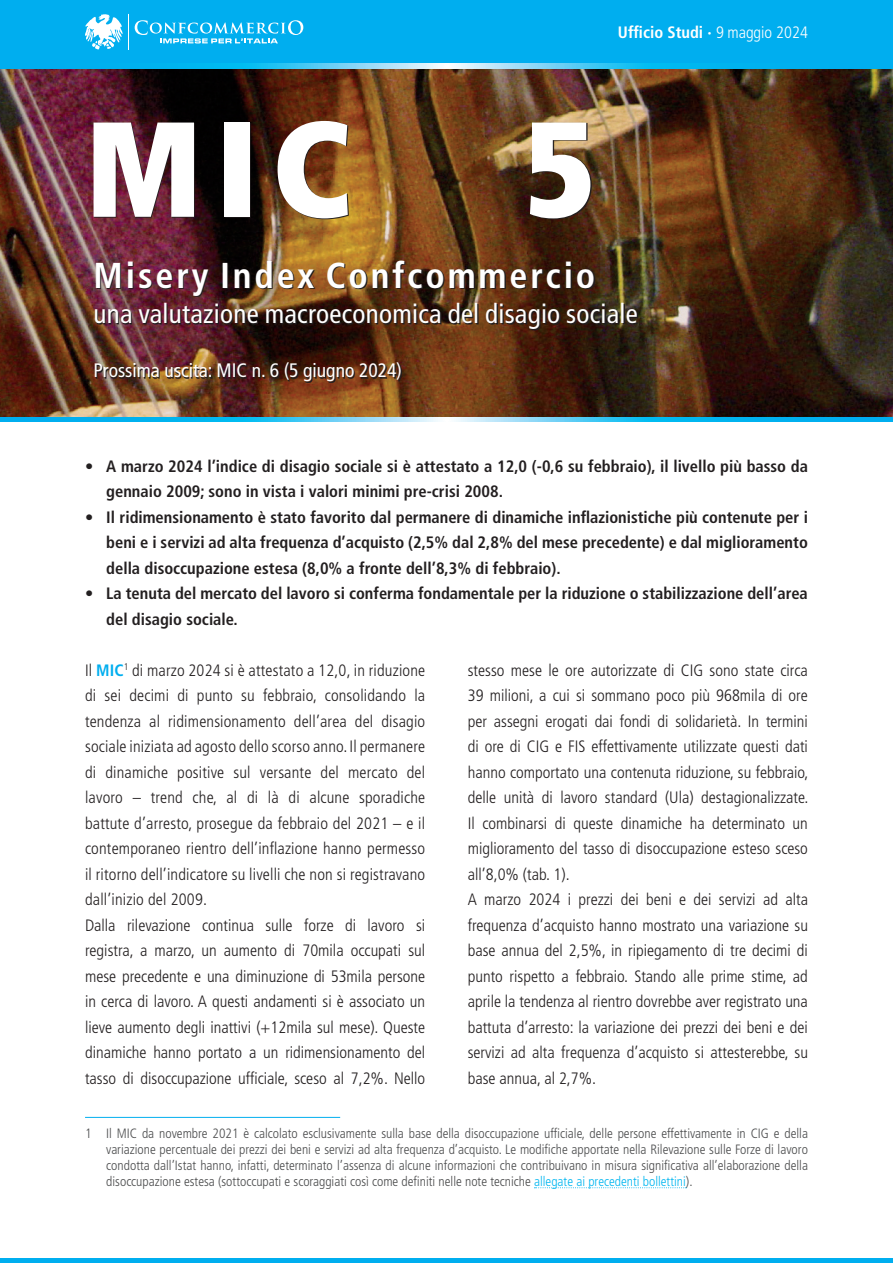
<style>
.page{position:relative;width:893px;height:1263px;background:#fff}
.page>*{position:absolute;margin:0;border:0;box-sizing:border-box;transform-origin:0 0}
.t1{font:900 condensed 135px "Frutiger LT Std";color:#fff}
.t2{font:700 condensed 36px "Frutiger LT Std";letter-spacing:.08em;color:#fff}
.t3{font:condensed 27px "Frutiger LT Std";letter-spacing:.01em;color:#fff}
.t4{font:condensed 19.5px "Frutiger LT Std";color:#fff}
.t5{font:300 condensed 16.5px/25.5px "Frutiger LT Std";color:#231f20}
.t6{font:700 condensed 16.5px/25.5px "Frutiger LT Std";color:#231f20}
.t7{font:700 condensed 16.5px "Frutiger LT Std";color:#fff}
.t8{font:300 condensed 13.5px/16.2px "Frutiger LT Std";color:#4b4c4d;text-align:justify}
.s1{font-weight:300}
.s2{font-weight:700;color:#00aeef}
.s3{color:#00b6f0}
</style>
<div class="page">
<hr style="left:0;top:1259px;width:893px;height:4px;background:#00aeef">
<img style="left:0;top:68px;width:893px;height:350px">
<img style="left:95px;top:122px;width:543px;height:261px">
<div style="left:0;top:0;width:893px;height:68px;background:#00aeef"></div>
<svg style="left:135px;top:20px;width:168px;height:23px"></svg>
<svg style="left:85px;top:14px;width:44px;height:36px"></svg>
<svg style="left:214px;top:64px;width:466px;height:4px"></svg>
<svg style="left:0;top:418px;width:893px;height:4px"></svg>
<hr style="left:85px;top:1117px;width:255px;height:1px;background:#00aeef">
<svg style="left:534px;top:1187px;width:153px;height:1px"></svg>
<p class="t7" style="left:618px;top:23px;width:191px">Ufficio Studi · <span class="s1">9 maggio 2024</span></p>
<h1 class="t1" style="left:85px;top:87px;width:268px">MIC</h1>
<h1 class="t1" style="left:525px;top:87px;width:72px">5</h1>
<h2 class="t2" style="left:94px;top:254px;width:503px">Misery Index Confcommercio</h2>
<h3 class="t3" style="left:94px;top:298px;width:546px">una valutazione macroeconomica del disagio sociale</h3>
<p class="t4" style="left:94px;top:359px;width:310px">Prossima uscita: MIC n. 6 (5 giugno 2024)</p>
<p class="t6" style="left:106px;top:453px;width:703px;text-indent:-21px">• A marzo 2024 l’indice di disagio sociale si è attestato a 12,0 (-0,6 su febbraio), il livello più basso da gennaio 2009; sono in vista i valori minimi pre-crisi 2008.</p>
<p class="t6" style="left:106px;top:504px;width:703px;text-align:justify;text-indent:-21px">• Il ridimensionamento è stato favorito dal permanere di dinamiche inflazionistiche più contenute per i beni e i servizi ad alta frequenza d’acquisto (2,5% dal 2,8% del mese precedente) e dal miglioramento della disoccupazione estesa (8,0% a fronte dell’8,3% di febbraio).</p>
<p class="t6" style="left:106px;top:581px;width:703px;text-indent:-21px">• La tenuta del mercato del lavoro si conferma fondamentale per la riduzione o stabilizzazione dell’area del disagio sociale.</p>
<p class="t5" style="left:85px;top:658px;width:342px">Il <span class="s2">MIC</span><sup>1</sup> di marzo 2024 si è attestato a 12,0, in riduzione di sei decimi di punto su febbraio, consolidando la tendenza al ridimensionamento dell’area del disagio sociale iniziata ad agosto dello scorso anno. Il permanere di dinamiche positive sul versante del mercato del lavoro – trend che, al di là di alcune sporadiche battute d’arresto, prosegue da febbraio del 2021 – e il contemporaneo rientro dell’inflazione hanno permesso il ritorno dell’indicatore su livelli che non si registravano dall’inizio del 2009.<br>Dalla rilevazione continua sulle forze di lavoro si registra, a marzo, un aumento di 70mila occupati sul mese precedente e una diminuzione di 53mila persone in cerca di lavoro. A questi andamenti si è associato un lieve aumento degli inattivi (+12mila sul mese). Queste dinamiche hanno portato a un ridimensionamento del tasso di disoccupazione ufficiale, sceso al 7,2%. Nello</p>
<p class="t5" style="left:468px;top:657px;width:342px">stesso mese le ore autorizzate di CIG sono state circa 39 milioni, a cui si sommano poco più 968mila di ore per assegni erogati dai fondi di solidarietà. In termini di ore di CIG e FIS effettivamente utilizzate questi dati hanno comportato una contenuta riduzione, su febbraio, delle unità di lavoro standard (Ula) destagionalizzate.<br>Il combinarsi di queste dinamiche ha determinato un miglioramento del tasso di disoccupazione esteso sceso all’8,0% (tab. 1).<br>A marzo 2024 i prezzi dei beni e dei servizi ad alta frequenza d’acquisto hanno mostrato una variazione su base annua del 2,5%, in ripiegamento di tre decimi di punto rispetto a febbraio. Stando alle prime stime, ad aprile la tendenza al rientro dovrebbe aver registrato una battuta d’arresto: la variazione dei prezzi dei beni e dei servizi ad alta frequenza d’acquisto si attesterebbe, su base annua, al 2,7%.</p>
<p class="t8" style="left:106px;top:1125px;width:703px;text-indent:-21px">1 Il MIC da novembre 2021 è calcolato esclusivamente sulla base della disoccupazione ufficiale, delle persone effettivamente in CIG e della variazione percentuale dei prezzi dei beni e servizi ad alta frequenza d’acquisto. Le modifiche apportate nella Rilevazione sulle Forze di lavoro condotta dall’Istat hanno, infatti, determinato l’assenza di alcune informazioni che contribuivano in misura significativa all’elaborazione della disoccupazione estesa (sottoccupati e scoraggiati così come definiti nelle note tecniche <span class="s3">allegate ai precedenti bollettini</span>).</p>
</div>
